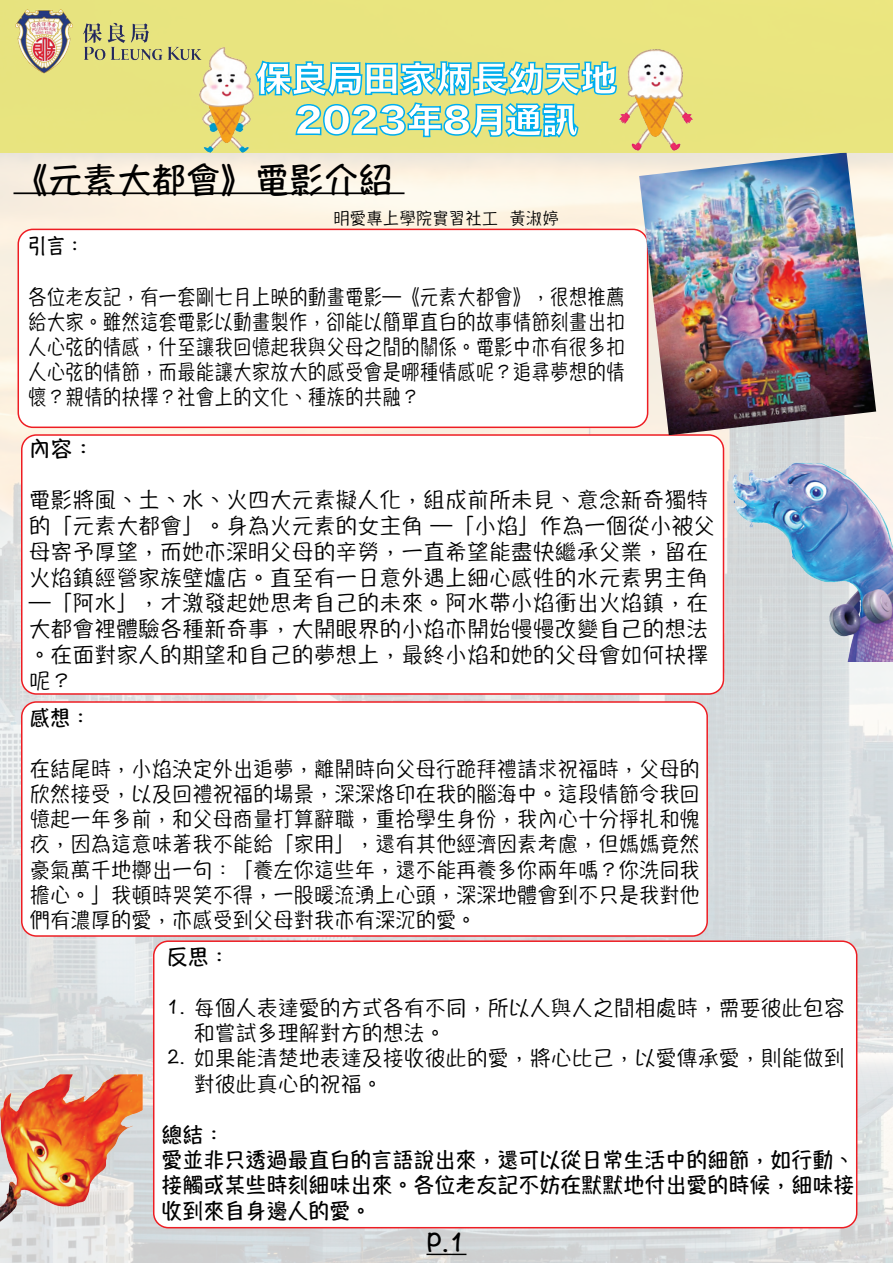
<style>
.page{position:relative;width:893px;height:1263px;background:#fff}
.page>*{position:absolute;margin:0;border:0;box-sizing:border-box;transform-origin:0 0}
.t1{font:34.65px/41.7px "Hira Kaku Std W8";color:#fff;text-align:center;scale:1.04 1}
.t2{font:34.5px "Hannotate TC W7";color:#000}
.t3{font:28.35px "Hannotate SC W7";color:#000;scale:.9 1}
.t4{font:21.45px/25.8px "Hannotate TC W5";color:#000}
.t5{font:21.45px "Hannotate TC W7";color:#000}
.t6{font:21px/25.2px "Hannotate TC W5";color:#000}
.t7{font:21px/25.2px "Hannotate TC W5";color:#000;text-align:justify;scale:.89 1}
.t8{font:21px/25.2px "Hannotate TC W7";color:#000}
.t9{font:21px "Hannotate TC W7";color:#000;scale:.89 1}
.t10{font:16.5px "Hannotate TC W5";color:#000}
</style>
<div class="page">
<img style="left:0;top:152px;width:893px;height:1111px">
<hr style="left:426px;top:1254px;width:40px;height:1px;background:#000">
<img style="left:0;top:1074px;width:142px;height:148px">
<div style="left:154px;top:941px;width:703px;height:287px;background:#fff;border-radius:15px"></div>
<div style="left:153px;top:940px;width:704px;height:288px;border:2px solid #ee1d23;border-radius:15px"></div>
<div style="left:22px;top:702px;width:685px;height:234px;background:#fff;border-radius:15px"></div>
<div style="left:21px;top:701px;width:687px;height:236px;border:2px solid #ee1d23;border-radius:15px"></div>
<img style="left:731px;top:462px;width:162px;height:200px">
<div style="left:22px;top:435px;width:701px;height:259px;background:#fff;border-radius:15px"></div>
<div style="left:21px;top:434px;width:703px;height:261px;border:2px solid #ee1d23;border-radius:15px"></div>
<div style="left:18px;top:229px;width:630px;height:198px;background:#fff;border-radius:15px"></div>
<div style="left:18px;top:229px;width:630px;height:199px;border:2px solid #ee1d23;border-radius:15px"></div>
<img style="left:639px;top:152px;width:237px;height:283px">
<hr style="left:14px;top:192px;width:390px;height:2px;background:#000">
<div style="left:0;top:0;width:893px;height:152px;background:#e9e47f"></div>
<img style="left:15px;top:9px;width:184px;height:65px">
<svg style="left:255px;top:60px;width:362px;height:78px"></svg>
<img style="left:199px;top:48px;width:54px;height:104px">
<img style="left:619px;top:50px;width:73px;height:100px">
<h1 class="t1" style="left:256px;top:59px;width:349px">保良局田家炳長幼天地<br>2023年8月通訊</h1>
<h2 class="t2" style="left:14px;top:157px;width:381px">《元素大都會》電影介紹</h2>
<p class="t10" style="left:333px;top:207px;width:227px">明愛專上學院實習社工 黃淑婷</p>
<p class="t9" style="left:28px;top:232px;width:64px">引言：</p>
<p class="t7" style="left:28px;top:283px;width:672px">各位老友記，有一套剛七月上映的動畫電影—《元素大都會》，很想推薦給大家。雖然這套電影以動畫製作，卻能以簡單直白的故事情節刻畫出扣人心弦的情感，什至讓我回憶起我與父母之間的關係。電影中亦有很多扣人心弦的情節，而最能讓大家放大的感受會是哪種情感呢？追尋夢想的情懷？親情的抉擇？社會上的文化、種族的共融？</p>
<p class="t5" style="left:29px;top:434px;width:67px">內容：</p>
<p class="t4" style="left:29px;top:486px;width:688px">電影將風、土、水、火四大元素擬人化，組成前所未見、意念新奇獨特的「元素大都會」。身為火元素的女主角 —「小焰」作為一個從小被父母寄予厚望，而她亦深明父母的辛勞，一直希望能盡快繼承父業，留在火焰鎮經營家族壁爐店。直至有一日意外遇上細心感性的水元素男主角—「阿水」，才激發起她思考自己的未來。阿水帶小焰衝出火焰鎮，在大都會裡體驗各種新奇事，大開眼界的小焰亦開始慢慢改變自己的想法。在面對家人的期望和自己的夢想上，最終小焰和她的父母會如何抉擇呢？</p>
<p class="t8" style="left:30px;top:704px;width:62px">感想：</p>
<p class="t6" style="left:30px;top:755px;width:671px;text-align:justify">在結尾時，小焰決定外出追夢，離開時向父母行跪拜禮請求祝福時，父母的欣然接受，以及回禮祝福的場景，深深烙印在我的腦海中。這段情節令我回憶起一年多前，和父母商量打算辭職，重拾學生身份，我內心十分掙扎和愧疚，因為這意味著我不能給「家用」，還有其他經濟因素考慮，但媽媽竟然豪氣萬千地擲出一句：「養左你這些年，還不能再養多你兩年嗎？你洗同我擔心。」我頓時哭笑不得，一股暖流湧上心頭，深深地體會到不只是我對他們有濃厚的愛，亦感受到父母對我亦有深沉的愛。</p>
<p class="t8" style="left:167px;top:944px;width:64px">反思：</p>
<p class="t6" style="left:194px;top:994px;width:652px;text-indent:-27px">1. 每個人表達愛的方式各有不同，所以人與人之間相處時，需要彼此包容和嘗試多理解對方的想法。</p>
<p class="t6" style="left:194px;top:1044px;width:652px;text-indent:-27px">2. 如果能清楚地表達及接收彼此的愛，將心比己，以愛傳承愛，則能做到對彼此真心的祝福。</p>
<p class="t8" style="left:161px;top:1121px;width:695px">總結：<br>愛並非只透過最直白的言語說出來，還可以從日常生活中的細節，如行動、接觸或某些時刻細味出來。各位老友記不妨在默默地付出愛的時候，細味接收到來自身邊人的愛。</p>
<h3 class="t3" style="left:426px;top:1224px;width:46px">P.1</h3>
</div>
